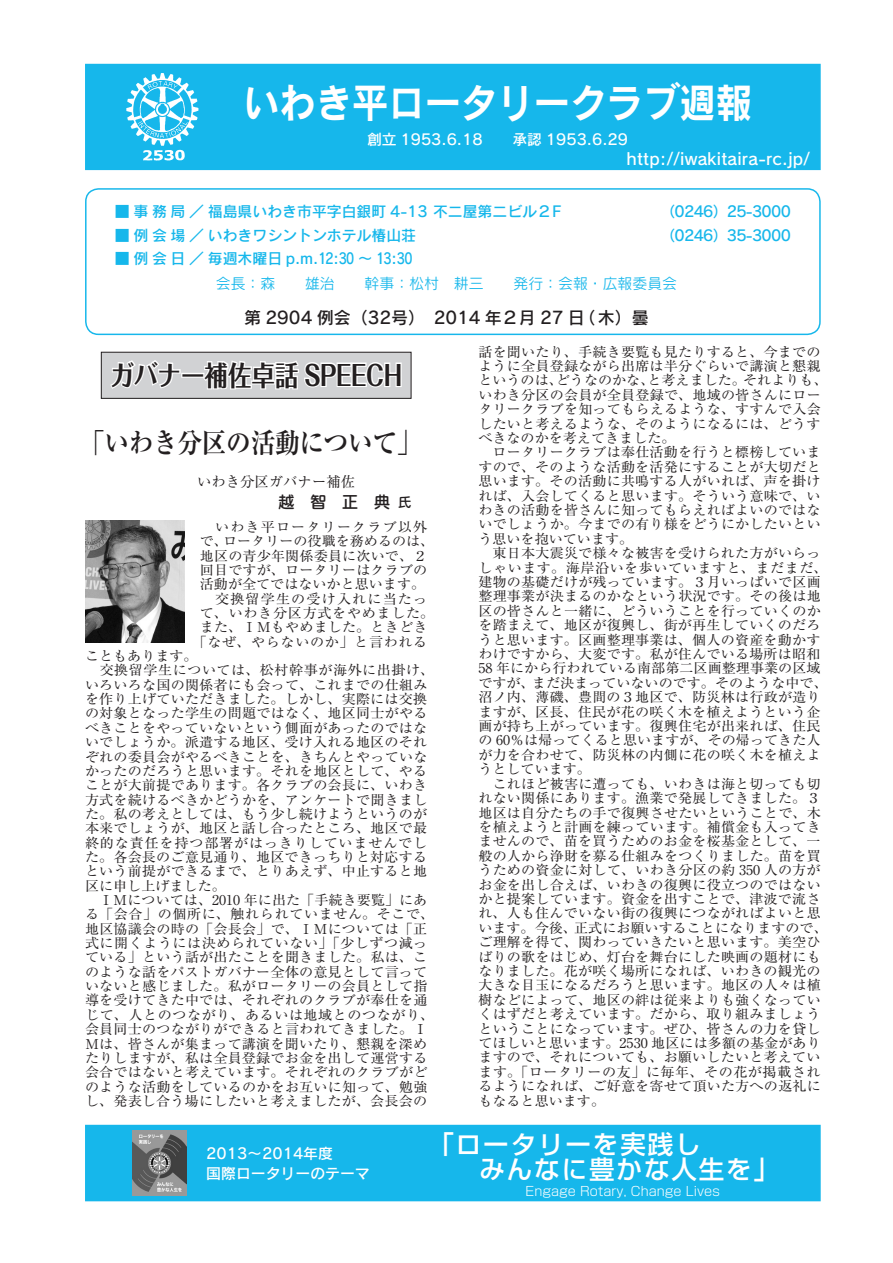
<style>
.page{position:relative;width:893px;height:1263px;background:#fff}
.page>*{position:absolute;margin:0;border:0;box-sizing:border-box;transform-origin:0 0}
.t1{font:40.35px "Rodin Pro B";color:#fff;scale:.9 1}
.t2{font:700 27.6px "Ryumin Pr 6";letter-spacing:-.02em;color:#231f20;scale:.9 1}
.t3{font:700 27.6px "Folk Pro";color:#231f20;scale:.85 1}
.t4{font:500 25.5px/25px "Shin Go Pr 6 N";letter-spacing:.075em;color:#fff}
.t5{font:16.95px "Rodin Pro DB";color:#231f20}
.t6{font:16.5px "Rodin Pro DB";letter-spacing:.01em;color:#fff}
.t7{font:500 15.9px "Shin M Go Pr 6 N";color:#231f20}
.t8{font:14.85px "Rodin Pro DB";color:#16b7eb}
.t9{font:14.85px/19.2px "Rodin Pro DB";color:#fff}
.t10{font:14.85px "Rodin Pro M";color:#16b7eb}
.t11{font:14.85px/23.4px "Rodin Pro DB";letter-spacing:-.05em;color:#16b7eb}
.t12{font:14.4px "Ryumin Pr 6";color:#231f20}
.t13{font:13.5px/14.4px "Ryumin Pr 6 N";letter-spacing:.015em;color:#231f20;scale:1.04 1}
.t14{font:13.5px "Ryumin Pr 6 N";letter-spacing:.04em;color:#231f20;scale:1.04 1}
.t15{font:13.5px "Ryumin Pr 6 N";letter-spacing:.08em;color:#231f20;scale:1.04 1}
.t16{font:13.5px "Ryumin Pr 6 N";letter-spacing:.035em;color:#231f20;scale:1.04 1}
.t17{font:13.5px "Ryumin Pr 6 N";letter-spacing:.06em;color:#231f20;scale:1.04 1}
.t18{font:13.5px "Ryumin Pr 6 N";letter-spacing:.05em;color:#231f20;scale:1.04 1}
.t19{font:13.5px "Ryumin Pr 6 N";letter-spacing:.045em;color:#231f20;scale:1.04 1}
.t20{font:300 12.75px "Shin Go Pr 6 N";color:#fff}
.s1{font-size:12.75px}
</style>
<div class="page">
<div style="left:85px;top:64px;width:736px;height:106px;background:#16b7eb"></div>
<div style="left:85px;top:1125px;width:736px;height:76px;background:#16b7eb"></div>
<div style="left:85px;top:188px;width:736px;height:147px;border:1px solid #16b7eb;border-radius:13px"></div>
<img style="left:126px;top:73px;width:73px;height:88px">
<img style="left:132px;top:1130px;width:55px;height:66px">
<div style="left:101px;top:352px;width:310px;height:46px;background:#d1d2d4"></div>
<svg style="left:109px;top:333px;width:294px;height:57px"></svg>
<div style="left:101px;top:352px;width:310px;height:47px;border:1px solid #231f20"></div>
<img style="left:85px;top:521px;width:100px;height:121px">
<h1 class="t1" style="left:243px;top:76px;width:567px">いわき平ロータリークラブ週報</h1>
<p class="t9" style="left:367px;top:129px;width:263px">創立 1953.6.18　　承認 1953.6.29</p>
<p class="t8" style="left:115px;top:202px;width:448px">■ 事務局／福島県いわき市平字白銀町 4-13 不二屋第二ビル２F</p>
<p class="t8" style="left:115px;top:225px;width:303px">■ 例会場／いわきワシントンホテル椿山荘</p>
<p class="t8" style="left:115px;top:248px;width:299px">■ 例会日／毎週木曜日 p.m.12:30 ～ 13:30</p>
<p class="t6" style="left:627px;top:147px;width:185px">http://iwakitaira-rc.jp/</p>
<p class="t11" style="left:660px;top:199px;width:132px">（0246）25-3000（0246）35-3000</p>
<p class="t10" style="left:216px;top:274px;width:463px">会長：森　　雄治　　幹事：松村　耕三　　発行：会報・広報委員会</p>
<p class="t5" style="left:244px;top:306px;width:406px">第 2904 例会（32号）　2014 年２月 27 日（木）曇</p>
<h2 class="t3" style="left:111px;top:352px;width:344px">ガバナー補佐卓話 SPEECH</h2>
<h2 class="t2" style="left:80px;top:420px;width:381px">「いわき分区の活動について」</h2>
<p class="t12" style="left:197px;top:471px;width:159px">いわき分区ガバナー補佐</p>
<p class="t7" style="left:279px;top:489px;width:134px">越　智　正　典 <span class="s1">氏</span></p>
<p class="t15" style="left:200px;top:516px;width:220px">　いわき平ロータリークラブ以外</p>
<p class="t13" style="left:200px;top:533px;width:227px">で、ロータリーの役職を務めるのは、</p>
<p class="t13" style="left:200px;top:548px;width:220px">地区の青少年関係委員に次いで、２</p>
<p class="t13" style="left:200px;top:562px;width:220px">回目ですが、ロータリーはクラブの</p>
<p class="t13" style="left:200px;top:576px;width:218px">活動が全てではないかと思います。</p>
<p class="t15" style="left:200px;top:588px;width:220px">　交換留学生の受け入れに当たっ</p>
<p class="t18" style="left:200px;top:602px;width:227px">て、いわき分区方式をやめました。</p>
<p class="t13" style="left:200px;top:619px;width:220px">また、ＩＭもやめました。ときどき</p>
<p class="t19" style="left:193px;top:631px;width:227px">「なぜ、やらないのか」と言われる</p>
<p class="t13" style="left:85px;top:648px;width:110px">こともあります。</p>
<p class="t14" style="left:85px;top:660px;width:337px">　交換留学生については、松村幹事が海外に出掛け、</p>
<p class="t13" style="left:85px;top:677px;width:331px">いろいろな国の関係者にも会って、これまでの仕組み</p>
<p class="t13" style="left:85px;top:691px;width:331px">を作り上げていただきました。しかし、実際には交換</p>
<p class="t13" style="left:85px;top:705px;width:331px">の対象となった学生の問題ではなく、地区同士がやる</p>
<p class="t13" style="left:85px;top:720px;width:331px">べきことをやっていないという側面があったのではな</p>
<p class="t13" style="left:85px;top:734px;width:331px">いでしょうか。派遣する地区、受け入れる地区のそれ</p>
<p class="t13" style="left:85px;top:748px;width:331px">ぞれの委員会がやるべきことを、きちんとやっていな</p>
<p class="t13" style="left:85px;top:763px;width:331px">かったのだろうと思います。それを地区として、やる</p>
<p class="t13" style="left:85px;top:777px;width:331px">ことが大前提であります。各クラブの会長に、いわき</p>
<p class="t13" style="left:85px;top:792px;width:331px">方式を続けるべきかどうかを、アンケートで聞きまし</p>
<p class="t13" style="left:85px;top:806px;width:331px">た。私の考えとしては、もう少し続けようというのが</p>
<p class="t13" style="left:85px;top:820px;width:331px">本来でしょうが、地区と話し合ったところ、地区で最</p>
<p class="t17" style="left:85px;top:832px;width:331px">終的な責任を持つ部署がはっきりしていませんでし</p>
<p class="t13" style="left:85px;top:849px;width:331px">た。各会長のご意見通り、地区できっちりと対応する</p>
<p class="t13" style="left:85px;top:863px;width:331px">という前提ができるまで、とりあえず、中止すると地</p>
<p class="t13" style="left:85px;top:878px;width:137px">区に申し上げました。</p>
<p class="t13" style="left:85px;top:892px;width:331px">　ＩＭについては、2010 年に出た「手続き要覧」にあ</p>
<p class="t14" style="left:85px;top:904px;width:337px">る「会合」の個所に、触れられていません。そこで、</p>
<p class="t13" style="left:85px;top:921px;width:331px">地区協議会の時の「会長会」で、ＩＭについては「正</p>
<p class="t16" style="left:85px;top:932px;width:331px">式に開くようには決められていない」「少しずつ減っ</p>
<p class="t13" style="left:85px;top:949px;width:331px">ている」という話が出たことを聞きました。私は、こ</p>
<p class="t13" style="left:85px;top:964px;width:331px">のような話をパストガバナー全体の意見として言って</p>
<p class="t13" style="left:85px;top:978px;width:331px">いないと感じました。私がロータリーの会員として指</p>
<p class="t13" style="left:85px;top:992px;width:331px">導を受けてきた中では、それぞれのクラブが奉仕を通</p>
<p class="t14" style="left:85px;top:1004px;width:337px">じて、人とのつながり、あるいは地域とのつながり、</p>
<p class="t13" style="left:85px;top:1021px;width:331px">会員同士のつながりができると言われてきました。Ｉ</p>
<p class="t13" style="left:85px;top:1035px;width:331px">Ｍは、皆さんが集まって講演を聞いたり、懇親を深め</p>
<p class="t13" style="left:85px;top:1050px;width:331px">たりしますが、私は全員登録でお金を出して運営する</p>
<p class="t13" style="left:85px;top:1064px;width:331px">会合ではないと考えています。それぞれのクラブがど</p>
<p class="t13" style="left:85px;top:1078px;width:331px">のような活動をしているのかをお互いに知って、勉強</p>
<p class="t13" style="left:85px;top:1093px;width:331px">し、発表し合う場にしたいと考えましたが、会長会の</p>
<p class="t9" style="left:206px;top:1143px;width:165px">2013～2014年度<br>国際ロータリーのテーマ</p>
<p class="t13" style="left:478px;top:344px;width:337px">話を聞いたり、手続き要覧も見たりすると、今までのように全員登録ながら出席は半分ぐらいで講演と懇親というのは、どうなのかな、と考えました。それよりも、いわき分区の会員が全員登録で、地域の皆さんにロータリークラブを知ってもらえるような、すすんで入会したいと考えるような、そのようになるには、どうすべきなのかを考えてきました。<br>　ロータリークラブは奉仕活動を行うと標榜していますので、そのような活動を活発にすることが大切だと思います。その活動に共鳴する人がいれば、声を掛ければ、入会してくると思います。そういう意味で、いわきの活動を皆さんに知ってもらえればよいのではないでしょうか。今までの有り様をどうにかしたいという思いを抱いています。<br>　東日本大震災で様々な被害を受けられた方がいらっしゃいます。海岸沿いを歩いていますと、まだまだ、建物の基礎だけが残っています。３月いっぱいで区画整理事業が決まるのかなという状況です。その後は地区の皆さんと一緒に、どういうことを行っていくのかを踏まえて、地区が復興し、街が再生していくのだろうと思います。区画整理事業は、個人の資産を動かすわけですから、大変です。私が住んでいる場所は昭和<br>58 年にから行われている南部第二区画整理事業の区域ですが、まだ決まっていないのです。そのような中で、沼ノ内、薄磯、豊間の３地区で、防災林は行政が造りますが、区長、住民が花の咲く木を植えようという企画が持ち上がっています。復興住宅が出来れば、住民の 60％は帰ってくると思いますが、その帰ってきた人が力を合わせて、防災林の内側に花の咲く木を植えようとしています。<br>　これほど被害に遭っても、いわきは海と切っても切れない関係にあります。漁業で発展してきました。３地区は自分たちの手で復興させたいということで、木を植えようと計画を練っています。補償金も入ってきませんので、苗を買うためのお金を桜基金として、一般の人から浄財を募る仕組みをつくりました。苗を買うための資金に対して、いわき分区の約 350 人の方がお金を出し合えば、いわきの復興に役立つのではないかと提案しています。資金を出すことで、津波で流され、人も住んでいない街の復興につながればよいと思います。今後、正式にお願いすることになりますので、ご理解を得て、関わっていきたいと思います。美空ひばりの歌をはじめ、灯台を舞台にした映画の題材にもなりました。花が咲く場所になれば、いわきの観光の大きな目玉になるだろうと思います。地区の人々は植樹などによって、地区の絆は従来よりも強くなっていくはずだと考えています。だから、取り組みましょうということになっています。ぜひ、皆さんの力を貸してほしいと思います。2530 地区には多額の基金がありますので、それについても、お願いしたいと考えています。「ロータリーの友」に毎年、その花が掲載されるようになれば、ご好意を寄せて頂いた方への返礼にもなると思います。</p>
<h3 class="t4" style="left:441px;top:1130px;width:340px;text-indent:-13px">「ロータリーを実践し<br>　みんなに豊かな人生を」</h3>
<p class="t20" style="left:526px;top:1180px;width:196px">Engage Rotary, Change Lives</p>
</div>
